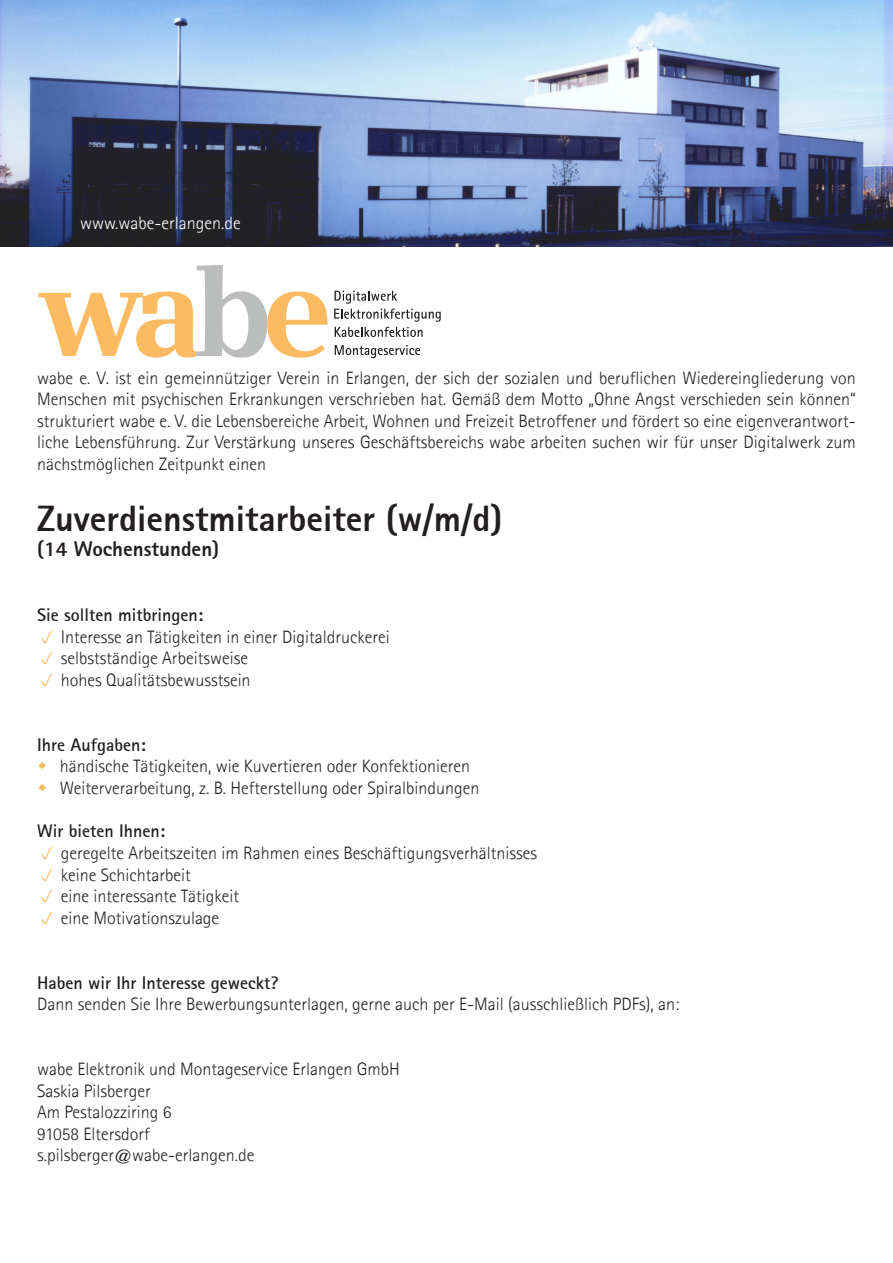
<style>
.page{position:relative;width:893px;height:1263px;background:#fff}
.page>*{position:absolute;margin:0;border:0;box-sizing:border-box;transform-origin:0 0}
.t1{font:800 36px "Rotis Sans Serif";color:#231f20}
.t2{font:800 21px "Rotis Sans Serif";color:#231f20}
.t3{font:300 18px/21.6px "Agfa Rotis Sans Serif";color:#231f20}
.t4{font:700 18px "Rotis Sans Serif";color:#231f20}
.t5{font:300 18px "Agfa Rotis Sans Serif";color:#fff}
</style>
<div class="page">
<svg style="left:38px;top:265px;width:290px;height:93px"></svg>
<svg style="left:334px;top:291px;width:107px;height:46px"></svg>
<svg style="left:335px;top:345px;width:85px;height:13px"></svg>
<img style="left:0;top:0;width:893px;height:247px">
<p class="t5" style="left:80px;top:213px;width:162px">www.wabe-erlangen.de</p>
<p class="t3" style="left:37px;top:367px;width:820px;text-align:justify">wabe e. V. ist ein gemeinnütziger Verein in Erlangen, der sich der sozialen und beruflichen Wiedereingliederung von Menschen mit psychischen Erkrankungen verschrieben hat. Gemäß dem Motto „Ohne Angst verschieden sein können“ strukturiert wabe e. V. die Lebensbereiche Arbeit, Wohnen und Freizeit Betroffener und fördert so eine eigenverantwort&shy;liche Lebensführung. Zur Verstärkung unseres Geschäftsbereichs wabe arbeiten suchen wir für unser Digitalwerk zum nächstmöglichen Zeitpunkt einen</p>
<p class="t1" style="left:37px;top:496px;width:467px">Zuverdienstmitarbeiter (w/m/d)</p>
<p class="t2" style="left:37px;top:536px;width:184px">(14 Wochenstunden)</p>
<p class="t4" style="left:37px;top:604px;width:167px">Sie sollten mitbringen:</p>
<p class="t3" style="left:61px;top:626px;width:330px">Interesse an Tätigkeiten in einer Digitaldruckerei selbstständige Arbeitsweise</p>
<p class="t3" style="left:61px;top:669px;width:191px">hohes Qualitätsbewusstsein</p>
<p class="t4" style="left:37px;top:733px;width:110px">Ihre Aufgaben:</p>
<p class="t3" style="left:60px;top:756px;width:421px">händische Tätigkeiten, wie Kuvertieren oder Konfektionieren<br>Weiterverarbeitung, z. B. Hefterstellung oder Spiralbindungen</p>
<p class="t4" style="left:37px;top:820px;width:129px">Wir bieten Ihnen:</p>
<p class="t3" style="left:61px;top:842px;width:478px">geregelte Arbeitszeiten im Rahmen eines Beschäftigungsverhältnisses</p>
<p class="t3" style="left:61px;top:864px;width:180px">keine Schichtarbeit<br>eine interessante Tätigkeit</p>
<p class="t3" style="left:61px;top:907px;width:160px">eine Motivationszulage</p>
<p class="t4" style="left:37px;top:971px;width:243px">Haben wir Ihr Interesse geweckt?</p>
<p class="t3" style="left:37px;top:993px;width:644px">Dann senden Sie Ihre Bewerbungsunterlagen, gerne auch per E-Mail (ausschließlich PDFs), an:</p>
<p class="t3" style="left:37px;top:1058px;width:364px">wabe Elektronik und Montageservice Erlangen GmbH<br>Saskia Pilsberger</p>
<p class="t3" style="left:37px;top:1101px;width:136px">Am Pestalozziring 6<br>91058 Eltersdorf</p>
<p class="t3" style="left:37px;top:1144px;width:219px">s.pilsberger@wabe-erlangen.de</p>
</div>
